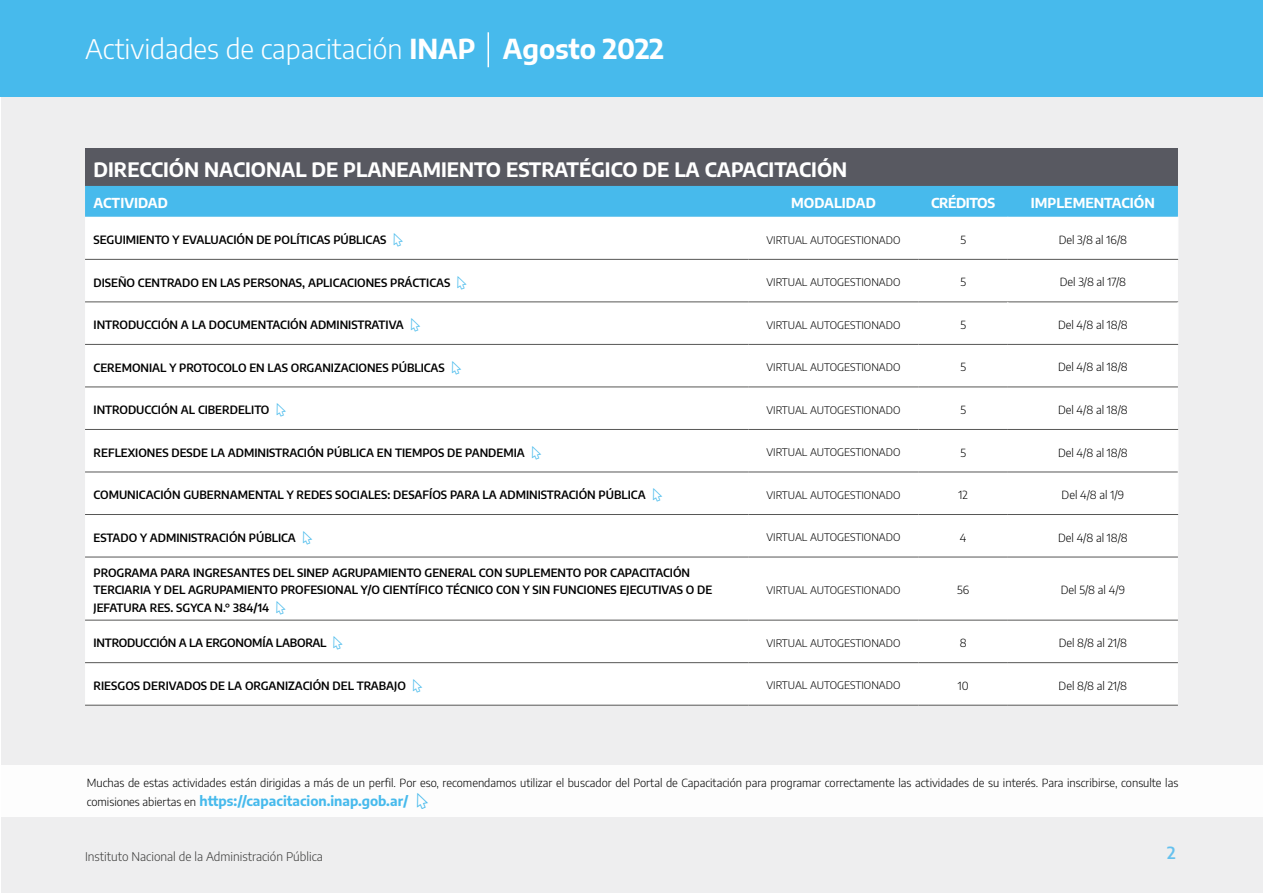
<style>
.page{position:relative;width:1263px;height:893px;background:#fff}
.page>*{position:absolute;margin:0;border:0;box-sizing:border-box;transform-origin:0 0}
.t1{font:300 27px "Encode Sans";color:#fff}
.t2{font:700 19.5px "Encode Sans";color:#fff}
.t3{font:600 16.5px "Encode Sans";color:#65c1ee}
.t4{font:700 13.5px "Encode Sans";color:#47baec}
.t5{font:700 13.5px "Encode Sans";color:#fff}
.t6{font:700 13.5px "Encode Sans";letter-spacing:-.03em;color:#fff}
.t7{font:300 12px "Encode Sans";color:#3c3c3b}
.t8{font:600 11.25px/16.5px "Encode Sans";color:#000}
.t9{font:300 11.25px "Encode Sans";color:#000}
.t10{font:300 10.5px "Encode Sans";color:#000}
.s1{font-weight:700}
.s2{font-family:"Cursors";font-weight:400;font-size:15px;color:#47baec}
.s3{font-weight:300;font-size:11.25px;color:#000}
.s4{font-family:"Cursors";font-weight:400;font-size:18px}
</style>
<div class="page">
<div style="left:1px;top:0;width:1262px;height:893px;background:#eeeeef"></div>
<div style="left:0;top:0;width:1263px;height:97px;background:#47baec"></div>
<div style="left:0;top:765px;width:1263px;height:51px;background:#fff"></div>
<hr style="left:487px;top:32px;width:2px;height:35px;background:#fff">
<div style="left:85px;top:149px;width:1093px;height:37px;background:#585961"></div>
<div style="left:85px;top:186px;width:1093px;height:31px;background:#47baec"></div>
<div style="left:85px;top:217px;width:1093px;height:488px;background:#fff"></div>
<hr style="left:1007px;top:217px;width:1px;height:42px;background:#fff">
<hr style="left:1178px;top:217px;width:1px;height:42px;background:#fff">
<hr style="left:85px;top:259px;width:663px;height:1px;background:#575756">
<hr style="left:748px;top:259px;width:170px;height:1px;background:#575756">
<hr style="left:918px;top:259px;width:90px;height:1px;background:#575756">
<hr style="left:1008px;top:259px;width:170px;height:1px;background:#575756">
<hr style="left:85px;top:302px;width:663px;height:1px;background:#575756">
<hr style="left:748px;top:302px;width:170px;height:1px;background:#575756">
<hr style="left:918px;top:302px;width:90px;height:1px;background:#575756">
<hr style="left:1008px;top:302px;width:170px;height:1px;background:#575756">
<hr style="left:85px;top:387px;width:663px;height:1px;background:#575756">
<hr style="left:748px;top:387px;width:170px;height:1px;background:#575756">
<hr style="left:918px;top:387px;width:90px;height:1px;background:#575756">
<hr style="left:1008px;top:387px;width:170px;height:1px;background:#575756">
<hr style="left:85px;top:557px;width:663px;height:1px;background:#575756">
<hr style="left:748px;top:557px;width:170px;height:1px;background:#575756">
<hr style="left:918px;top:557px;width:90px;height:1px;background:#575756">
<hr style="left:1008px;top:557px;width:170px;height:1px;background:#575756">
<hr style="left:85px;top:620px;width:663px;height:1px;background:#575756">
<hr style="left:748px;top:620px;width:170px;height:1px;background:#575756">
<hr style="left:918px;top:620px;width:90px;height:1px;background:#575756">
<hr style="left:1008px;top:620px;width:170px;height:1px;background:#575756">
<hr style="left:85px;top:705px;width:663px;height:1px;background:#575756">
<hr style="left:748px;top:705px;width:170px;height:1px;background:#575756">
<hr style="left:918px;top:705px;width:90px;height:1px;background:#575756">
<hr style="left:1008px;top:705px;width:170px;height:1px;background:#575756">
<hr style="left:1007px;top:302px;width:1px;height:42px;background:#fff">
<hr style="left:1178px;top:302px;width:1px;height:42px;background:#fff">
<hr style="left:1007px;top:430px;width:1px;height:42px;background:#fff">
<hr style="left:1178px;top:430px;width:1px;height:42px;background:#fff">
<hr style="left:1007px;top:472px;width:1px;height:42px;background:#fff">
<hr style="left:1178px;top:472px;width:1px;height:42px;background:#fff">
<hr style="left:85px;top:344px;width:663px;height:1px;background:#575756">
<hr style="left:748px;top:344px;width:170px;height:1px;background:#575756">
<hr style="left:918px;top:344px;width:90px;height:1px;background:#575756">
<hr style="left:1008px;top:344px;width:170px;height:1px;background:#575756">
<hr style="left:85px;top:429px;width:663px;height:1px;background:#575756">
<hr style="left:748px;top:429px;width:170px;height:1px;background:#575756">
<hr style="left:918px;top:429px;width:90px;height:1px;background:#575756">
<hr style="left:1008px;top:429px;width:170px;height:1px;background:#575756">
<hr style="left:85px;top:472px;width:663px;height:1px;background:#575756">
<hr style="left:748px;top:472px;width:170px;height:1px;background:#575756">
<hr style="left:918px;top:472px;width:90px;height:1px;background:#575756">
<hr style="left:1008px;top:472px;width:170px;height:1px;background:#575756">
<hr style="left:85px;top:514px;width:663px;height:1px;background:#575756">
<hr style="left:748px;top:514px;width:170px;height:1px;background:#575756">
<hr style="left:918px;top:514px;width:90px;height:1px;background:#575756">
<hr style="left:1008px;top:514px;width:170px;height:1px;background:#575756">
<hr style="left:85px;top:662px;width:663px;height:1px;background:#575756">
<hr style="left:748px;top:662px;width:170px;height:1px;background:#575756">
<hr style="left:918px;top:662px;width:90px;height:1px;background:#575756">
<hr style="left:1008px;top:662px;width:170px;height:1px;background:#575756">
<h1 class="t1" style="left:85px;top:30px;width:581px">Actividades de capacitación <span class="s1">INAP Agosto 2022</span></h1>
<h2 class="t2" style="left:94px;top:156px;width:755px">DIRECCIÓN NACIONAL DE PLANEAMIENTO ESTRATÉGICO DE LA CAPACITACIÓN</h2>
<p class="t5" style="left:94px;top:193px;width:76px">ACTIVIDAD</p>
<p class="t5" style="left:791px;top:193px;width:86px">MODALIDAD</p>
<p class="t6" style="left:931px;top:193px;width:65px">CRÉDITOS</p>
<p class="t5" style="left:1031px;top:193px;width:125px">IMPLEMENTACIÓN</p>
<p class="t8" style="left:94px;top:231px;width:312px">SEGUIMIENTO Y EVALUACIÓN DE POLÍTICAS PÚBLICAS <span class="s2">V</span></p>
<p class="t10" style="left:766px;top:232px;width:136px">VIRTUAL AUTOGESTIONADO</p>
<p class="t9" style="left:960px;top:232px;width:7px">5</p>
<p class="t9" style="left:1059px;top:232px;width:70px">Del 3/8 al 16/8</p>
<p class="t8" style="left:94px;top:274px;width:375px">DISEÑO CENTRADO EN LAS PERSONAS, APLICACIONES PRÁCTICAS <span class="s2">V</span></p>
<p class="t10" style="left:766px;top:275px;width:136px">VIRTUAL AUTOGESTIONADO</p>
<p class="t9" style="left:960px;top:274px;width:7px">5</p>
<p class="t9" style="left:1060px;top:274px;width:68px">Del 3/8 al 17/8</p>
<p class="t8" style="left:94px;top:316px;width:329px">INTRODUCCIÓN A LA DOCUMENTACIÓN ADMINISTRATIVA <span class="s2">V</span></p>
<p class="t10" style="left:766px;top:317px;width:136px">VIRTUAL AUTOGESTIONADO</p>
<p class="t9" style="left:960px;top:317px;width:7px">5</p>
<p class="t9" style="left:1058px;top:317px;width:71px">Del 4/8 al 18/8</p>
<p class="t8" style="left:94px;top:359px;width:370px">CEREMONIAL Y PROTOCOLO EN LAS ORGANIZACIONES PÚBLICAS <span class="s2">V</span></p>
<p class="t10" style="left:766px;top:360px;width:136px">VIRTUAL AUTOGESTIONADO</p>
<p class="t9" style="left:960px;top:359px;width:7px">5</p>
<p class="t9" style="left:1058px;top:359px;width:71px">Del 4/8 al 18/8</p>
<p class="t8" style="left:94px;top:401px;width:195px">INTRODUCCIÓN AL CIBERDELITO <span class="s2">V</span></p>
<p class="t10" style="left:766px;top:402px;width:136px">VIRTUAL AUTOGESTIONADO</p>
<p class="t9" style="left:960px;top:402px;width:7px">5</p>
<p class="t9" style="left:1058px;top:402px;width:71px">Del 4/8 al 18/8</p>
<p class="t8" style="left:94px;top:444px;width:450px">REFLEXIONES DESDE LA ADMINISTRACIÓN PÚBLICA EN TIEMPOS DE PANDEMIA <span class="s2">V</span></p>
<p class="t10" style="left:766px;top:445px;width:136px">VIRTUAL AUTOGESTIONADO</p>
<p class="t9" style="left:960px;top:444px;width:7px">5</p>
<p class="t9" style="left:1058px;top:444px;width:71px">Del 4/8 al 18/8</p>
<p class="t8" style="left:94px;top:486px;width:571px">COMUNICACIÓN GUBERNAMENTAL Y REDES SOCIALES: DESAFÍOS PARA LA ADMINISTRACIÓN PÚBLICA <span class="s2">V</span></p>
<p class="t10" style="left:766px;top:487px;width:136px">VIRTUAL AUTOGESTIONADO</p>
<p class="t9" style="left:958px;top:487px;width:11px">12</p>
<p class="t9" style="left:1062px;top:487px;width:64px">Del 4/8 al 1/9</p>
<p class="t8" style="left:94px;top:529px;width:221px">ESTADO Y ADMINISTRACIÓN PÚBLICA <span class="s2">V</span></p>
<p class="t10" style="left:766px;top:530px;width:136px">VIRTUAL AUTOGESTIONADO</p>
<p class="t9" style="left:960px;top:530px;width:8px">4</p>
<p class="t9" style="left:1058px;top:530px;width:71px">Del 4/8 al 18/8</p>
<p class="t8" style="left:94px;top:564px;width:620px">PROGRAMA PARA INGRESANTES DEL SINEP AGRUPAMIENTO GENERAL CON SUPLEMENTO POR CAPACITACIÓN<br>TERCIARIA Y DEL AGRUPAMIENTO PROFESIONAL Y/O CIENTÍFICO TÉCNICO CON Y SIN FUNCIONES EJECUTIVAS O DE</p>
<p class="t8" style="left:94px;top:599px;width:194px">JEFATURA RES. SGYCA N.° 384/14 <span class="s2">V</span></p>
<p class="t10" style="left:766px;top:583px;width:136px">VIRTUAL AUTOGESTIONADO</p>
<p class="t9" style="left:957px;top:582px;width:13px">56</p>
<p class="t9" style="left:1061px;top:582px;width:66px">Del 5/8 al 4/9</p>
<p class="t8" style="left:94px;top:634px;width:251px">INTRODUCCIÓN A LA ERGONOMÍA LABORAL <span class="s2">V</span></p>
<p class="t10" style="left:766px;top:636px;width:136px">VIRTUAL AUTOGESTIONADO</p>
<p class="t9" style="left:960px;top:635px;width:8px">8</p>
<p class="t9" style="left:1059px;top:635px;width:70px">Del 8/8 al 21/8</p>
<p class="t8" style="left:94px;top:677px;width:331px">RIESGOS DERIVADOS DE LA ORGANIZACIÓN DEL TRABAJO <span class="s2">V</span></p>
<p class="t10" style="left:766px;top:678px;width:136px">VIRTUAL AUTOGESTIONADO</p>
<p class="t9" style="left:958px;top:678px;width:12px">10</p>
<p class="t9" style="left:1059px;top:678px;width:70px">Del 8/8 al 21/8</p>
<p class="t9" style="left:87px;top:775px;width:1093px">Muchas de estas actividades están dirigidas a más de un perfil. Por eso, recomendamos utilizar el buscador del Portal de Capacitación para programar correctamente las actividades de su interés. Para inscribirse, consulte las</p>
<p class="t4" style="left:87px;top:791px;width:344px"><span class="s3">comisiones abiertas en</span> https://capacitacion.inap.gob.ar/ <span class="s4">V</span></p>
<p class="t7" style="left:85px;top:848px;width:239px">Instituto Nacional de la Administración Pública</p>
<h3 class="t3" style="left:1167px;top:840px;width:10px">2</h3>
</div>
